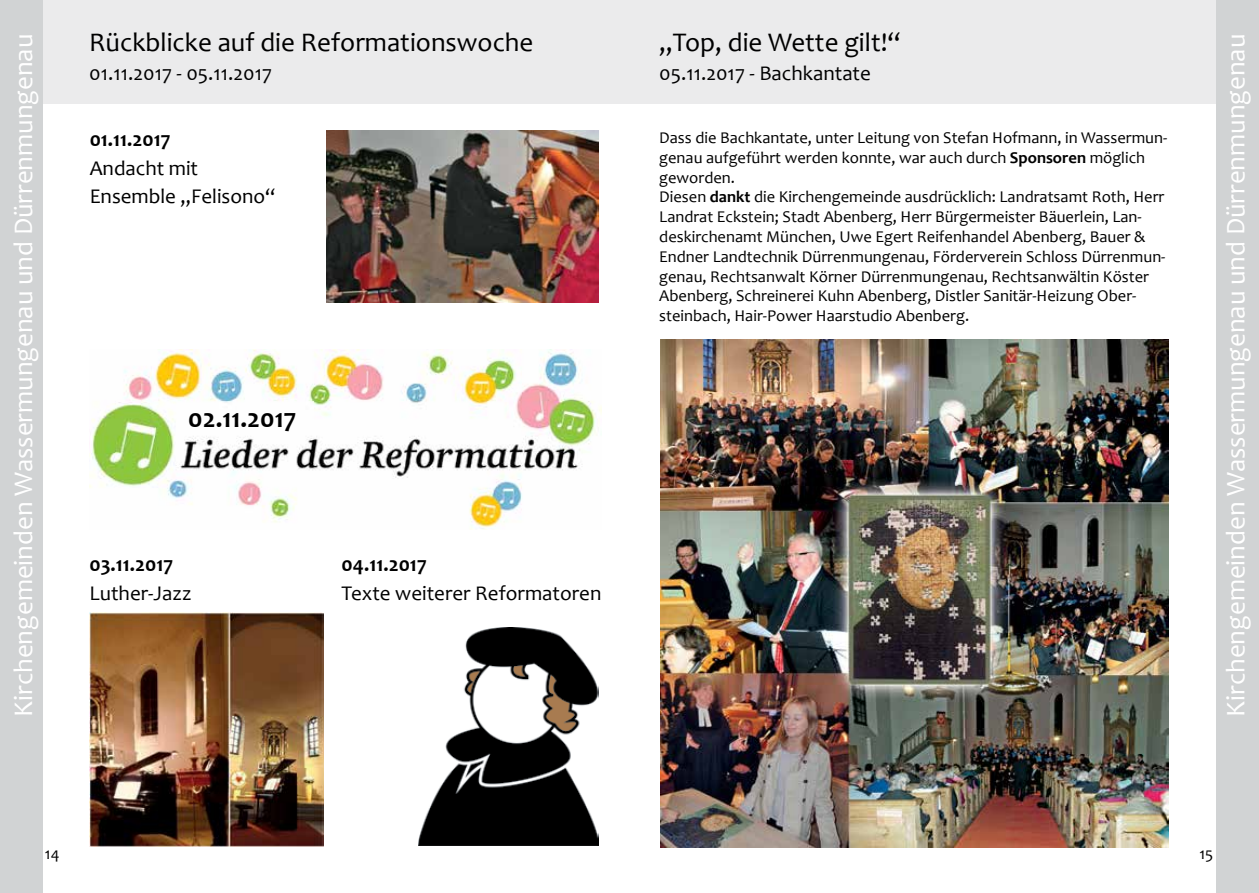
<style>
.page{position:relative;width:1259px;height:893px;background:#fff}
.page>*{position:absolute;margin:0;border:0;box-sizing:border-box;transform-origin:0 0}
.t1{font:27px "Candara";color:#fff}
.t2{font:27px "Candara";color:#000}
.t3{font:700 27px "Candara";color:#000}
.t4{font:21px/28.5px "Candara";color:#000}
.t5{font:700 21px "Candara";color:#000}
.t6{font:16.5px/19.8px "Candara";color:#000}
.s1{font-weight:700}
</style>
<div class="page">
<div style="left:0;top:0;width:629px;height:104px;background:#ebebec"></div>
<div style="left:0;top:0;width:43px;height:893px;background:#d1d3d4"></div>
<div style="left:629px;top:0;width:630px;height:104px;background:#ebebec"></div>
<div style="left:1216px;top:0;width:43px;height:893px;background:#d1d3d4"></div>
<img style="left:90px;top:350px;width:512px;height:179px">
<img style="left:326px;top:131px;width:272px;height:171px">
<img style="left:89px;top:612px;width:234px;height:234px">
<img style="left:660px;top:340px;width:508px;height:507px">
<img style="left:419px;top:628px;width:179px;height:218px">
<h1 class="t2" style="left:89px;top:25px;width:445px">Rückblicke auf die Reformationswoche</h1>
<p class="t4" style="left:89px;top:58px;width:184px">01.11.2017 - 05.11.2017</p>
<h1 class="t2" style="left:659px;top:26px;width:243px">„Top, die Wette gilt!“</h1>
<p class="t4" style="left:659px;top:59px;width:213px">05.11.2017 - Bachkantate</p>
<h1 class="t1" style="left:7px;top:717px;width:684px;rotate:-90deg">Kirchengemeinden Wassermungenau und Dürrenmungenau</h1>
<h1 class="t1" style="left:1218px;top:717px;width:684px;rotate:-90deg">Kirchengemeinden Wassermungenau und Dürrenmungenau</h1>
<p class="t6" style="left:659px;top:128px;width:509px">Dass die Bachkantate, unter Leitung von Stefan Hofmann, in Wassermun&shy;genau aufgeführt werden konnte, war auch durch <span class="s1">Sponsoren</span> möglich geworden.<br>Diesen <span class="s1">dankt</span> die Kirchengemeinde ausdrücklich: Landratsamt Roth, Herr Landrat Eckstein; Stadt Abenberg, Herr Bürgermeister Bäuerlein, Lan&shy;deskirchenamt München, Uwe Egert Reifenhandel Abenberg, Bauer &amp; Endner Landtechnik Dürrenmungenau, Förderverein Schloss Dürrenmun&shy;genau, Rechtsanwalt Körner Dürrenmungenau, Rechtsanwältin Köster Abenberg, Schreinerei Kuhn Abenberg, Distler Sanitär-Heizung Ober&shy;steinbach, Hair-Power Haarstudio Abenberg.</p>
<p class="t5" style="left:90px;top:126px;width:82px">01.11.2017</p>
<p class="t4" style="left:90px;top:153px;width:188px">Andacht mit<br>Ensemble „Felisono“</p>
<h1 class="t3" style="left:188px;top:401px;width:109px">02.11.2017</h1>
<p class="t5" style="left:341px;top:551px;width:87px">04.11.2017</p>
<p class="t4" style="left:341px;top:579px;width:261px">Texte weiterer Reformatoren</p>
<p class="t5" style="left:90px;top:551px;width:85px">03.11.2017</p>
<p class="t4" style="left:90px;top:579px;width:104px">Luther-Jazz</p>
<p class="t6" style="left:45px;top:844px;width:16px">14</p>
<p class="t6" style="left:1199px;top:844px;width:15px">15</p>
</div>
